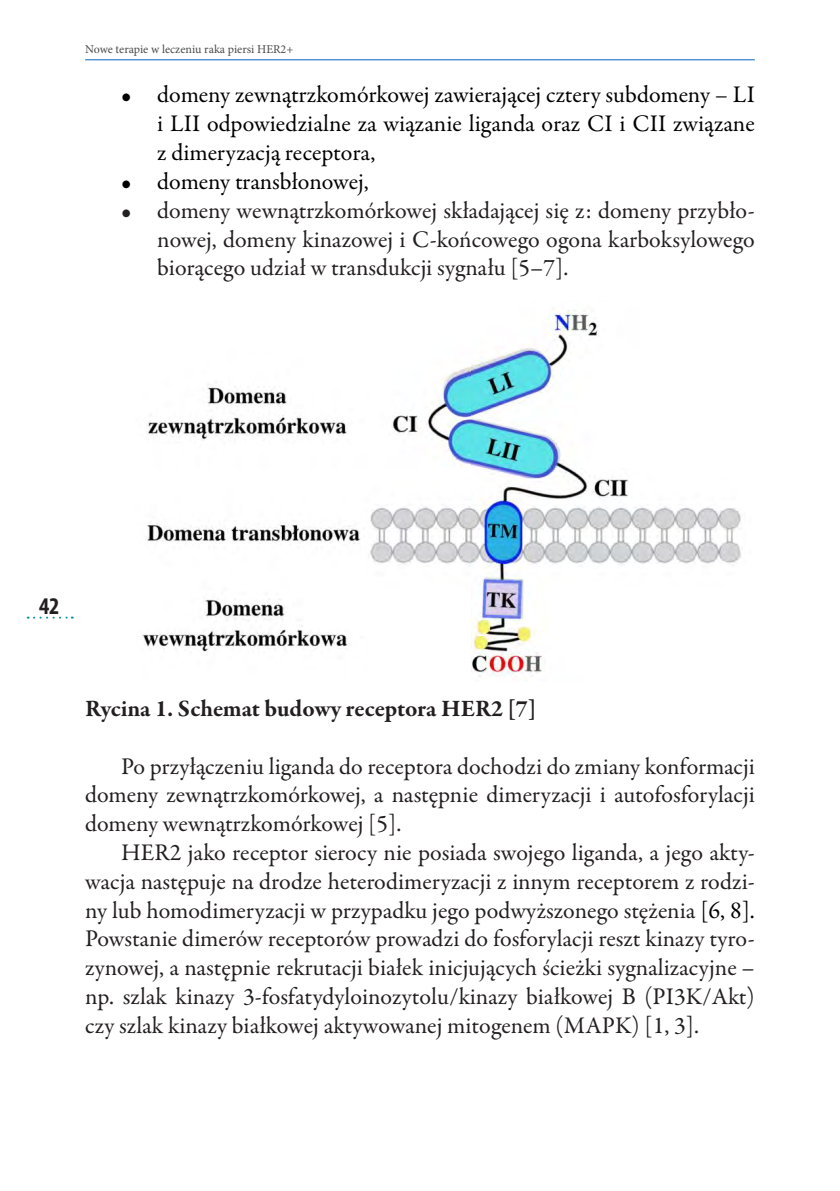
<style>
.page{position:relative;width:840px;height:1191px;background:#fff}
.page>*{position:absolute;margin:0;border:0;box-sizing:border-box;transform-origin:0 0}
.t1{font:24px/28.8px "Garamond Premr Pro";color:#231f20;text-align:justify}
.t2{font:24px/28.8px "Garamond Premr Pro";color:#000;text-align:justify}
.t3{font:700 24px "Garamond Premr Pro";letter-spacing:-.005em;color:#231f20}
.t4{font:700 condensed 24px "Myriad Pro";color:#231f20}
.t5{font:12px "Minion Pro";color:#494a4b}
.s1{color:#231f20}
.s2{color:#000}
</style>
<div class="page">
<svg style="left:28px;top:616px;width:45px;height:2px"></svg>
<hr style="left:85px;top:59px;width:669px;height:1px;background:#0563c1">
<img style="left:142px;top:310px;width:599px;height:367px">
<p class="t5" style="left:85px;top:41px;width:210px">Nowe terapie w leczeniu raka piersi HER2+</p>
<p class="t2" style="left:157px;top:81px;width:598px;text-indent:-36px">• domeny zewnątrzkomórkowej zawierającej cztery subdomeny <span class="s1">–</span> LI i LII odpowiedzialne za wiązanie liganda oraz CI i CII związane z dimeryzacją receptora,</p>
<p class="t2" style="left:121px;top:167px;width:249px">• domeny transbłonowej,</p>
<p class="t1" style="left:157px;top:196px;width:599px;text-indent:-36px">• domeny wewnątrzkomórkowej składającej się z: domeny przybło&shy;nowej, domeny kinazowej i C-końcowego ogona karboksylowego biorącego udział w transdukcji sygnału [5–7].</p>
<p class="t4" style="left:39px;top:590px;width:22px">42</p>
<p class="t3" style="left:85px;top:693px;width:452px">Rycina 1. Schemat budowy receptora HER2 [7]</p>
<p class="t1" style="left:85px;top:752px;width:671px;text-indent:36px">Po przyłączeniu liganda do receptora dochodzi do zmiany konformacji domeny zewnątrzkomórkowej, a następnie dimeryzacji i autofosforylacji domeny wewnątrzkomórkowej [5].</p>
<p class="t1" style="left:85px;top:838px;width:670px;text-indent:36px">HER2 jako receptor sierocy nie posiada swojego liganda, a jego akty&shy;wacja następuje na drodze heterodimeryzacji z innym receptorem z rodzi&shy;ny lub homodimeryzacji w przypadku jego podwyższonego stężenia <span class="s2">[6, 8].<br></span>Powstanie dimerów receptorów prowadzi do fosforylacji reszt kinazy tyro&shy;zynowej, a następnie rekrutacji białek inicjujących ścieżki sygnalizacyjne – np. szlak kinazy 3-fosfatydyloinozytolu/kinazy białkowej B (PI3K/Akt) czy szlak kinazy białkowej aktywowanej mitogenem (MAPK) [1, 3].</p>
</div>
